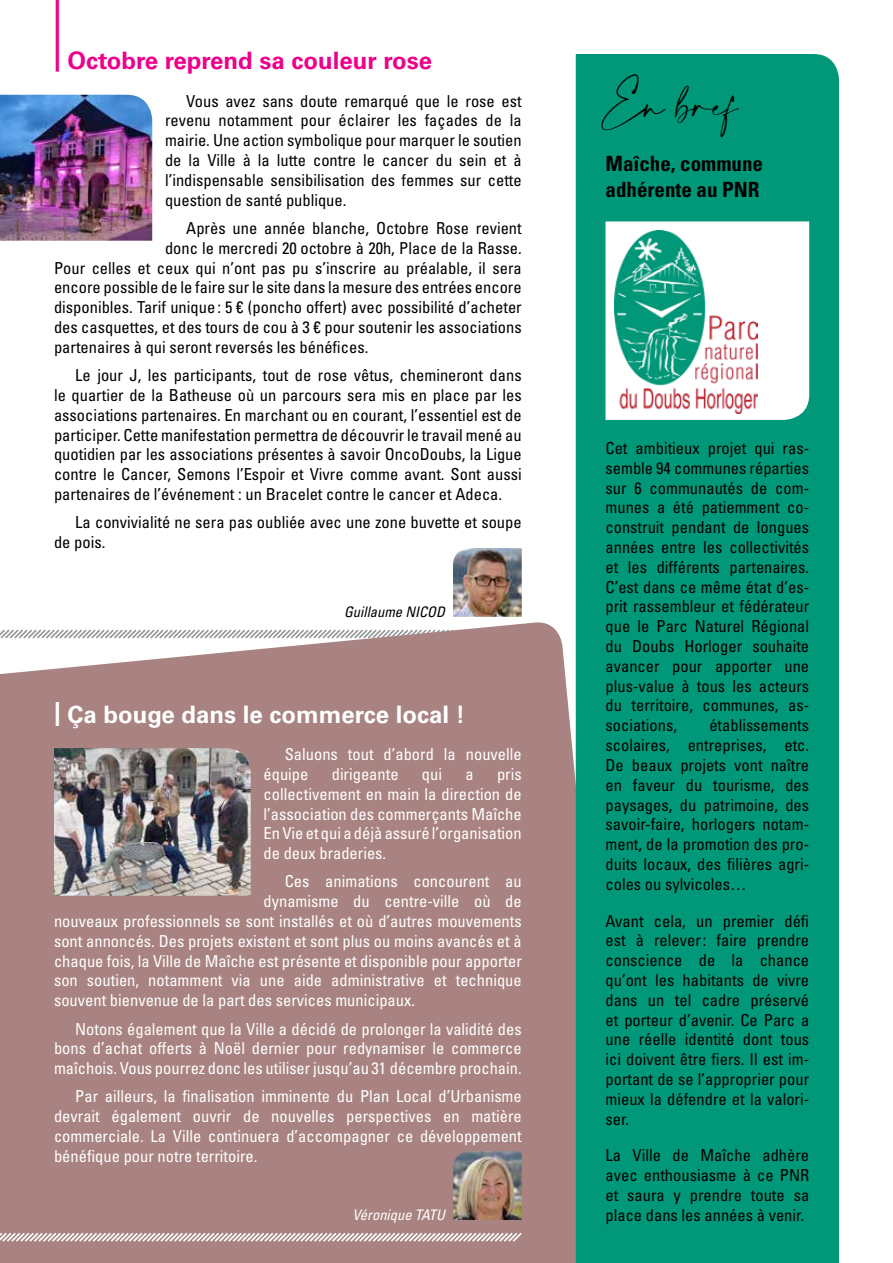
<style>
.page{position:relative;width:893px;height:1263px;background:#fff}
.page>*{position:absolute;margin:0;border:0;box-sizing:border-box;transform-origin:0 0}
.t1{font:700 86.4px "Univers LT Std";color:#ec008c;scale:.28 1}
.t2{font:28.5px "Amalfi Coast";color:#000}
.t3{font:700 24px "Univers LT Std";color:#fff}
.t4{font:700 24px "Univers LT Std";color:#ec008c}
.t5{font:700 condensed 21px/25.2px "Univers LT Std";color:#000}
.t6{font:condensed 16.5px/19.8px "Univers LT Std";color:#000;text-align:justify}
.t7{font:condensed 16.5px/19.8px "Univers LT Std";color:#fff;text-align:justify}
.t8{font:italic condensed 14.55px "Univers LT Std";color:#000}
.t9{font:italic condensed 14.55px "Univers LT Std";color:#fff}
</style>
<div class="page">
<div style="left:0;top:620px;width:576px;height:643px;background:#a88381"></div>
<img style="left:453px;top:548px;width:69px;height:69px">
<img style="left:453px;top:1151px;width:69px;height:69px">
<img style="left:0;top:95px;width:152px;height:146px">
<img style="left:54px;top:748px;width:197px;height:148px">
<div style="left:576px;top:54px;width:263px;height:1209px;background:#009878"></div>
<svg style="left:0;top:1231px;width:524px;height:12px"></svg>
<svg style="left:605px;top:221px;width:204px;height:199px"></svg>
<img style="left:615px;top:230px;width:142px;height:183px">
<h1 class="t1" style="left:54px;top:-31px;width:25px">|</h1>
<h3 class="t4" style="left:67px;top:47px;width:366px">Octobre reprend sa couleur rose</h3>
<p class="t6" style="left:165px;top:91px;width:358px;text-indent:21px">Vous avez sans doute remarqué que le rose est revenu notamment pour éclairer les façades de la mairie. Une action symbolique pour marquer le soutien de la Ville à la lutte contre le cancer du sein et à l’indispensable sensibilisation des femmes sur cette question de santé publique.</p>
<p class="t6" style="left:186px;top:218px;width:337px">Après une année blanche, Octobre Rose revient</p>
<p class="t6" style="left:165px;top:238px;width:358px">donc le mercredi 20 octobre à 20h, Place de la Rasse.</p>
<p class="t6" style="left:54px;top:258px;width:469px">Pour celles et ceux qui n’ont pas pu s’inscrire au préalable, il sera</p>
<p class="t6" style="left:54px;top:277px;width:469px">encore possible de le faire sur le site dans la mesure des entrées encore</p>
<p class="t6" style="left:54px;top:297px;width:469px">disponibles. Tarif unique: 5 € (poncho offert) avec possibilité d’acheter</p>
<p class="t6" style="left:54px;top:317px;width:469px">des casquettes, et des tours de cou à 3 € pour soutenir les associations</p>
<p class="t6" style="left:54px;top:337px;width:316px">partenaires à qui seront reversés les bénéfices.</p>
<p class="t6" style="left:54px;top:365px;width:469px;text-indent:21px">Le jour J, les participants, tout de rose vêtus, chemineront dans le quartier de la Batheuse où un parcours sera mis en place par les associations partenaires. En marchant ou en courant, l’essentiel est de participer. Cette manifestation permettra de découvrir le travail mené au quotidien par les associations présentes à savoir OncoDoubs, la Ligue contre le Cancer, Semons l’Espoir et Vivre comme avant. Sont aussi partenaires de l’événement : un Bracelet contre le cancer et Adeca.</p>
<p class="t6" style="left:54px;top:512px;width:469px;text-indent:21px">La convivialité ne sera pas oubliée avec une zone buvette et soupe de pois.</p>
<p class="t8" style="left:344px;top:602px;width:102px">Guillaume NICOD</p>
<h3 class="t3" style="left:54px;top:700px;width:413px">| Ça bouge dans le commerce local !</h3>
<p class="t7" style="left:263px;top:744px;width:260px;text-indent:21px">Saluons tout d’abord la nouvelle équipe</p>
<p class="t7" style="left:263px;top:764px;width:260px;text-indent:234px">pris collectivement en main la direction de l’association des commerçants Maîche En Vie et qui a déjà assuré l’organisation de deux braderies.</p>
<p class="t7" style="left:285px;top:871px;width:239px">Ces animations concourent au</p>
<p class="t7" style="left:263px;top:891px;width:260px">dynamisme du centre-ville où de</p>
<p class="t7" style="left:54px;top:911px;width:469px">nouveaux professionnels se sont installés et où d’autres mouvements</p>
<p class="t7" style="left:54px;top:931px;width:469px">sont annoncés. Des projets existent et sont plus ou moins avancés et à</p>
<p class="t7" style="left:54px;top:950px;width:469px">chaque fois, la Ville de Maîche est présente et disponible pour apporter</p>
<p class="t7" style="left:54px;top:970px;width:469px">son soutien, notamment via une aide administrative et technique</p>
<p class="t7" style="left:54px;top:990px;width:363px">souvent bienvenue de la part des services municipaux.</p>
<p class="t7" style="left:54px;top:1018px;width:469px;text-indent:21px">Notons également que la Ville a décidé de prolonger la validité des bons d’achat offerts à Noël dernier pour redynamiser le commerce maîchois. Vous pourrez donc les utiliser jusqu’au 31 décembre prochain.</p>
<p class="t7" style="left:54px;top:1086px;width:469px;text-indent:21px">Par ailleurs, la finalisation imminente du Plan Local d’Urbanisme devrait également ouvrir de nouvelles perspectives en matière commerciale. La Ville continuera d’accompagner ce développement bénéfique pour notre territoire.</p>
<p class="t7" style="left:332px;top:764px;width:68px">dirigeante</p>
<p class="t7" style="left:422px;top:764px;width:22px">qui</p>
<p class="t7" style="left:465px;top:764px;width:10px">a</p>
<p class="t9" style="left:352px;top:1205px;width:94px">Véronique TATU</p>
<h2 class="t2" style="left:605px;top:90px;width:135px">En bref</h2>
<p class="t5" style="left:605px;top:151px;width:159px">Maîche, commune adhérente au PNR</p>
<p class="t6" style="left:605px;top:438px;width:205px">Cet ambitieux projet qui ras&shy;semble 94 communes réparties sur 6 communautés de com&shy;munes a été patiemment co&shy;construit pendant de longues années entre les collectivités et les différents partenaires.<br>C’est dans ce même état d’es&shy;prit rassembleur et fédérateur que le Parc Naturel Régional du Doubs Horloger souhaite avancer pour apporter une plus-value à tous les acteurs du territoire, communes, as&shy;sociations,</p>
<p class="t6" style="left:605px;top:715px;width:205px;text-indent:104px">établissements scolaires, entreprises, etc.<br>De beaux projets vont naître en faveur du tourisme, des paysages, du patrimoine, des savoir-faire, horlogers notam&shy;ment, de la promotion des pro&shy;duits locaux, des filières agri&shy;coles ou sylvicoles…</p>
<p class="t6" style="left:605px;top:910px;width:205px">Avant cela, un premier défi est à relever: faire prendre conscience de la chance qu’ont les habitants de vivre dans un tel cadre préservé et porteur d’avenir. Ce Parc a une réelle identité dont tous ici doivent être fiers. Il est im&shy;portant de se l’approprier pour mieux la défendre et la valori&shy;ser.</p>
<p class="t6" style="left:605px;top:1145px;width:205px">La Ville de Maîche adhère avec enthousiasme à ce PNR et saura y prendre toute sa place dans les années à venir.</p>
</div>
